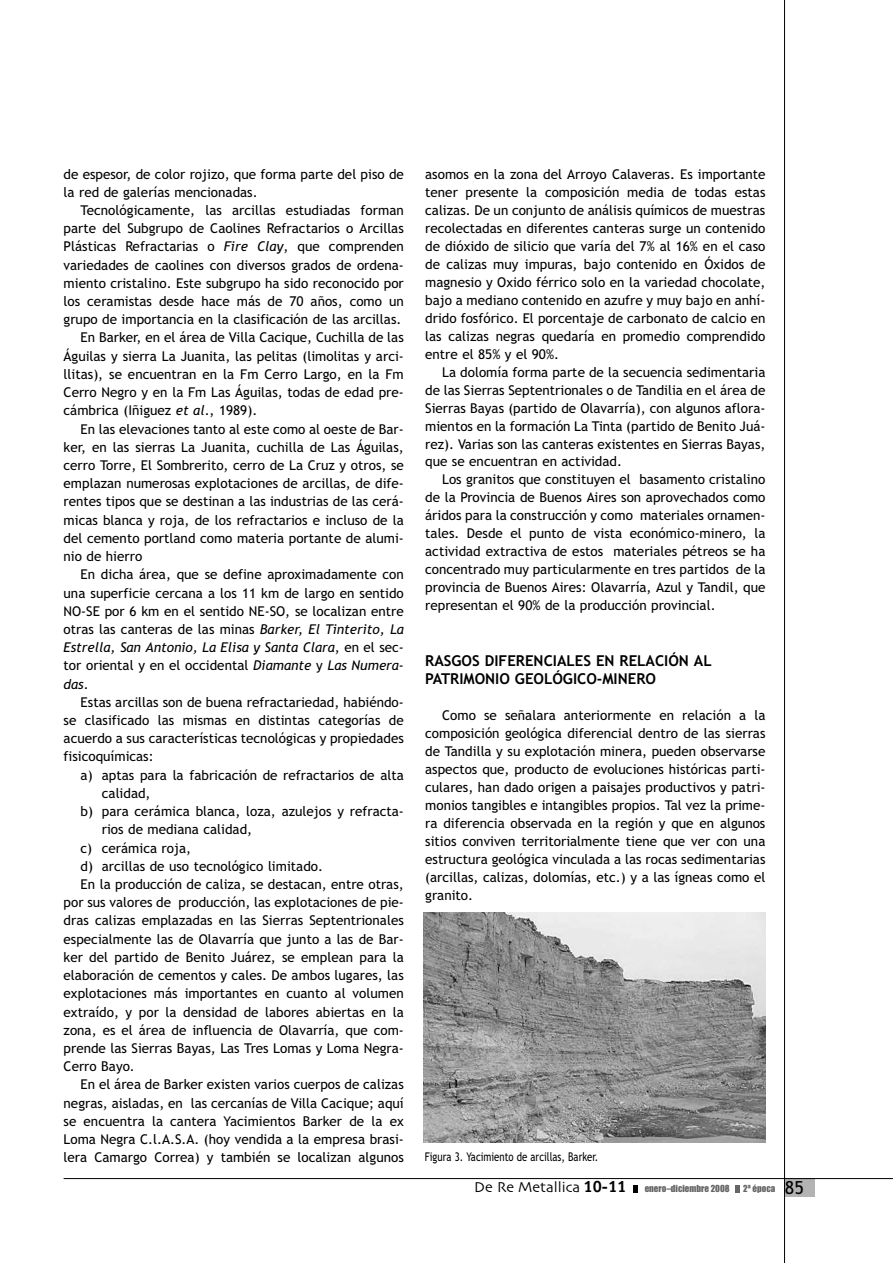
<style>
.page{position:relative;width:893px;height:1263px;background:#fff}
.page>*{position:absolute;margin:0;border:0;box-sizing:border-box;transform-origin:0 0}
.t1{font:700 15px/18px "Trebuchet MS";color:#000}
.t2{font:13.5px/18px "Trebuchet MS";color:#000;text-align:justify}
.t3{font:italic 13.5px "Trebuchet MS";color:#000}
.t4{font:12px "Trebuchet MS";color:#000;scale:.8 1}
.t5{font:9px "Impact";color:#666}
.s1{font-style:italic}
.s2{font-style:normal}
.s3{font-family:"Skia";font-size:15px;color:#000}
.s4{font-family:"Officina Sans";font-weight:700;font-size:16.5px;color:#000}
.s5{font-family:"Trebuchet MS";font-size:18px;color:#000}
</style>
<div class="page">
<div style="left:784px;top:1179px;width:31px;height:18px;background:#b3b3b3"></div>
<hr style="left:784px;top:0;width:1px;height:1263px;background:#000">
<hr style="left:64px;top:1178px;width:828px;height:1px;background:#000">
<svg style="left:735px;top:1185px;width:4px;height:7px"></svg>
<svg style="left:633px;top:1185px;width:4px;height:7px"></svg>
<img style="left:423px;top:913px;width:342px;height:229px">
<p class="t2" style="left:64px;top:166px;width:342px">de espesor, de color rojizo, que forma parte del piso de la red de galerías mencionadas.</p>
<p class="t2" style="left:81px;top:202px;width:325px">Tecnológicamente, las arcillas estudiadas forman</p>
<p class="t2" style="left:64px;top:221px;width:342px">parte del Subgrupo de Caolines Refractarios o Arcillas</p>
<p class="t2" style="left:64px;top:239px;width:342px">Plásticas Refractarias o <span class="s1">Fire Clay</span>, que comprenden</p>
<p class="t2" style="left:64px;top:257px;width:342px">variedades de caolines con diversos grados de ordena-</p>
<p class="t2" style="left:64px;top:275px;width:342px">miento cristalino. Este subgrupo ha sido reconocido por</p>
<p class="t2" style="left:64px;top:293px;width:342px">los ceramistas desde hace más de 70 años, como un</p>
<p class="t2" style="left:64px;top:312px;width:339px">grupo de importancia en la clasificación de las arcillas.</p>
<p class="t2" style="left:81px;top:330px;width:325px">En Barker, en el área de Villa Cacique, Cuchilla de las</p>
<p class="t2" style="left:64px;top:348px;width:342px">Águilas y sierra La Juanita, las pelitas (limolitas y arci-</p>
<p class="t2" style="left:64px;top:366px;width:342px">llitas), se encuentran en la Fm Cerro Largo, en la Fm</p>
<p class="t2" style="left:64px;top:385px;width:342px">Cerro Negro y en la Fm Las Águilas, todas de edad pre-</p>
<p class="t2" style="left:64px;top:403px;width:195px">cámbrica (Iñiguez <span class="s1">et al</span>., 1989).</p>
<p class="t2" style="left:81px;top:421px;width:325px">En las elevaciones tanto al este como al oeste de Bar-</p>
<p class="t2" style="left:64px;top:439px;width:342px">ker, en las sierras La Juanita, cuchilla de Las Águilas,</p>
<p class="t2" style="left:64px;top:457px;width:342px">cerro Torre, El Sombrerito, cerro de La Cruz y otros, se</p>
<p class="t2" style="left:64px;top:476px;width:342px">emplazan numerosas explotaciones de arcillas, de dife-</p>
<p class="t2" style="left:64px;top:494px;width:342px">rentes tipos que se destinan a las industrias de las cerá-</p>
<p class="t2" style="left:64px;top:512px;width:342px">micas blanca y roja, de los refractarios e incluso de la</p>
<p class="t2" style="left:64px;top:530px;width:342px">del cemento portland como materia portante de alumi-</p>
<p class="t2" style="left:64px;top:548px;width:80px">nio de hierro</p>
<p class="t2" style="left:81px;top:567px;width:325px">En dicha área, que se define aproximadamente con</p>
<p class="t2" style="left:64px;top:585px;width:342px">una superficie cercana a los 11 km de largo en sentido</p>
<p class="t2" style="left:64px;top:603px;width:342px">NO-SE por 6 km en el sentido NE-SO, se localizan entre</p>
<p class="t2" style="left:64px;top:621px;width:342px">otras las canteras de las minas <span class="s1">Barker, El Tinterito, La</span></p>
<p class="t3" style="left:64px;top:642px;width:342px">Estrella, San Antonio, La Elisa y Santa Clara<span class="s2">, en el sec-</span></p>
<p class="t2" style="left:64px;top:658px;width:342px">tor oriental y en el occidental <span class="s1">Diamante</span> y <span class="s1">Las Numera-</span></p>
<p class="t3" style="left:64px;top:679px;width:27px">das<span class="s2">.</span></p>
<p class="t2" style="left:81px;top:694px;width:325px">Estas arcillas son de buena refractariedad, habiéndo-</p>
<p class="t2" style="left:64px;top:712px;width:342px">se clasificado las mismas en distintas categorías de</p>
<p class="t2" style="left:64px;top:731px;width:342px">acuerdo a sus características tecnológicas y propiedades</p>
<p class="t2" style="left:64px;top:749px;width:92px">fisicoquímicas:</p>
<p class="t2" style="left:81px;top:767px;width:325px">a) aptas para la fabricación de refractarios de alta</p>
<p class="t2" style="left:102px;top:785px;width:50px">calidad,</p>
<p class="t2" style="left:81px;top:804px;width:325px">b) para cerámica blanca, loza, azulejos y refracta-</p>
<p class="t2" style="left:102px;top:822px;width:152px">rios de mediana calidad,</p>
<p class="t2" style="left:81px;top:840px;width:112px">c) cerámica roja,</p>
<p class="t2" style="left:81px;top:858px;width:244px">d) arcillas de uso tecnológico limitado.</p>
<p class="t2" style="left:81px;top:876px;width:325px">En la producción de caliza, se destacan, entre otras,</p>
<p class="t2" style="left:64px;top:895px;width:342px">por sus valores de producción, las explotaciones de pie-</p>
<p class="t2" style="left:64px;top:913px;width:342px">dras calizas emplazadas en las Sierras Septentrionales</p>
<p class="t2" style="left:64px;top:931px;width:342px">especialmente las de Olavarría que junto a las de Bar-</p>
<p class="t2" style="left:64px;top:949px;width:342px">ker del partido de Benito Juárez, se emplean para la</p>
<p class="t2" style="left:64px;top:967px;width:342px">elaboración de cementos y cales. De ambos lugares, las</p>
<p class="t2" style="left:64px;top:986px;width:342px">explotaciones más importantes en cuanto al volumen</p>
<p class="t2" style="left:64px;top:1004px;width:342px">extraído, y por la densidad de labores abiertas en la</p>
<p class="t2" style="left:64px;top:1022px;width:342px">zona, es el área de influencia de Olavarría, que com-</p>
<p class="t2" style="left:64px;top:1040px;width:342px">prende las Sierras Bayas, Las Tres Lomas y Loma Negra-</p>
<p class="t2" style="left:64px;top:1059px;width:73px">Cerro Bayo.</p>
<p class="t2" style="left:81px;top:1077px;width:325px">En el área de Barker existen varios cuerpos de calizas</p>
<p class="t2" style="left:64px;top:1095px;width:342px">negras, aisladas, en las cercanías de Villa Cacique; aquí</p>
<p class="t2" style="left:64px;top:1113px;width:342px">se encuentra la cantera Yacimientos Barker de la ex</p>
<p class="t2" style="left:64px;top:1131px;width:342px">Loma Negra C.l.A.S.A. (hoy vendida a la empresa brasi-</p>
<p class="t2" style="left:64px;top:1150px;width:342px">lera Camargo Correa) y también se localizan algunos</p>
<p class="t2" style="left:425px;top:166px;width:342px">asomos en la zona del Arroyo Calaveras. Es importante tener presente la composición media de todas estas calizas. De un conjunto de análisis químicos de muestras recolectadas en diferentes canteras surge un contenido de dióxido de silicio que varía del 7% al 16% en el caso de calizas muy impuras, bajo contenido en Óxidos de magnesio y Oxido férrico solo en la variedad chocolate, bajo a mediano contenido en azufre y muy bajo en anhí&shy;drido fosfórico. El porcentaje de carbonato de calcio en las calizas negras quedaría en promedio comprendido entre el 85% y el 90%.</p>
<p class="t2" style="left:425px;top:364px;width:342px;text-indent:17px">La dolomía forma parte de la secuencia sedimentaria de las Sierras Septentrionales o de Tandilia en el área de Sierras Bayas (partido de Olavarría), con algunos aflora&shy;mientos en la formación La Tinta (partido de Benito Juá&shy;rez). Varias son las canteras existentes en Sierras Bayas, que se encuentran en actividad.</p>
<p class="t2" style="left:425px;top:472px;width:342px;text-indent:17px">Los granitos que constituyen el basamento cristalino de la Provincia de Buenos Aires son aprovechados como áridos para la construcción y como materiales ornamen&shy;tales. Desde el punto de vista económico-minero, la actividad extractiva de estos materiales pétreos se ha concentrado muy particularmente en tres partidos de la provincia de Buenos Aires: Olavarría, Azul y Tandil, que representan el 90% de la producción provincial.</p>
<p class="t1" style="left:425px;top:653px;width:288px">RASGOS DIFERENCIALES EN RELACIÓN AL<br>PATRIMONIO GEOLÓGICO-MINERO</p>
<p class="t2" style="left:425px;top:707px;width:342px;text-indent:17px">Como se señalara anteriormente en relación a la composición geológica diferencial dentro de las sierras de Tandilla y su explotación minera, pueden observarse aspectos que, producto de evoluciones históricas parti&shy;culares, han dado origen a paisajes productivos y patri&shy;monios tangibles e intangibles propios. Tal vez la prime&shy;ra diferencia observada en la región y que en algunos sitios conviven territorialmente tiene que ver con una estructura geológica vinculada a las rocas sedimentarias (arcillas, calizas, dolomías, etc.) y a las ígneas como el granito.</p>
<p class="t4" style="left:425px;top:1152px;width:218px">Figura 3. Yacimiento de arcillas, Barker.</p>
<p class="t5" style="left:474px;top:1186px;width:257px"><span class="s3">De Re Metallica</span> <span class="s4">10-11</span> enero–diciembre 2008</p>
<p class="t5" style="left:743px;top:1186px;width:62px">2ª época <span class="s5">85</span></p>
</div>
